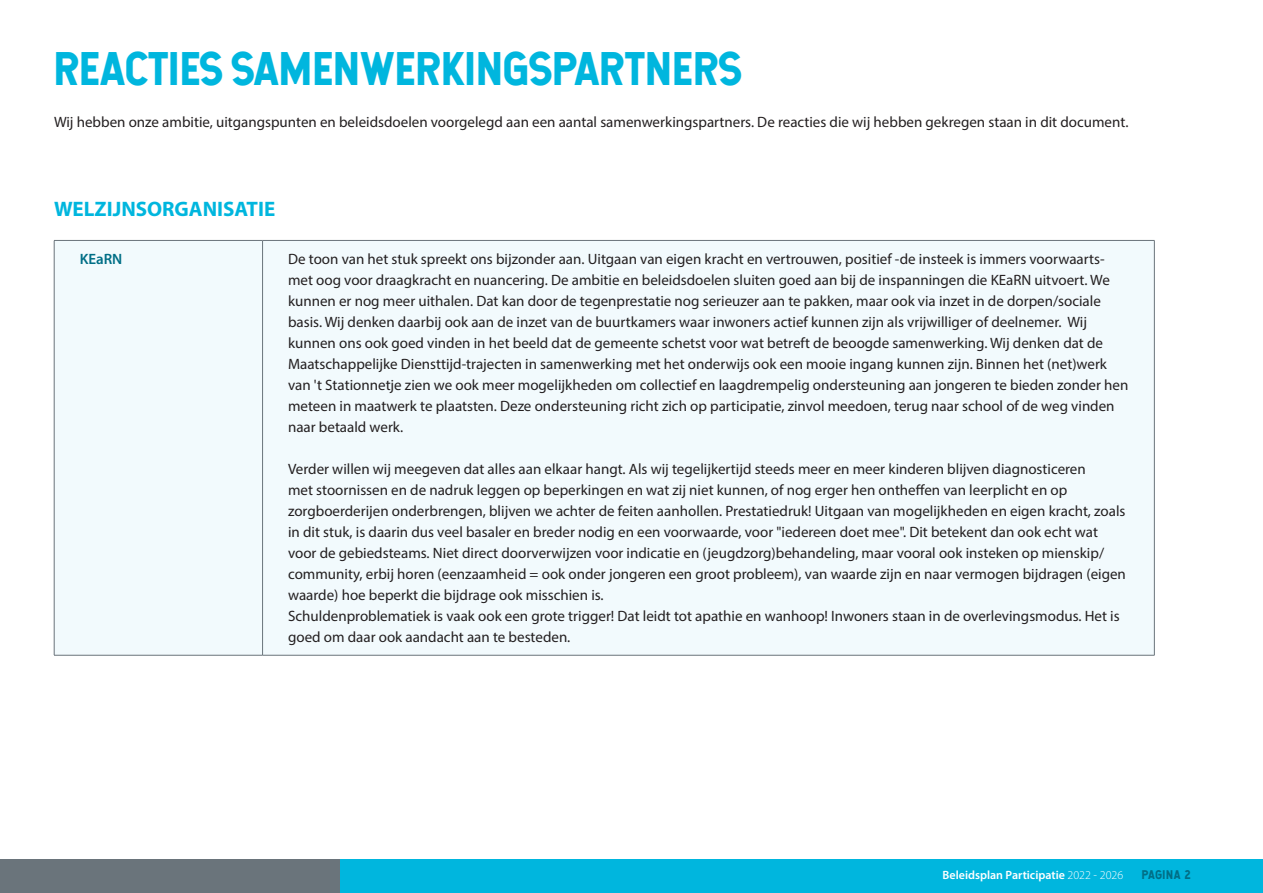
<style>
.page{position:relative;width:1263px;height:893px;background:#fff}
.page>*{position:absolute;margin:0;border:0;box-sizing:border-box;transform-origin:0 0}
.t1{font:45px "Hansief";color:#00b6de}
.t2{font:700 21px "Myriad Pro";color:#00b6de}
.t3{font:15px/21px "Myriad Pro";color:#231f20}
.t4{font:600 15px "Myriad Pro";color:#006e86}
.t5{font:600 12px "Myriad Pro";color:#fff}
.t6{font:12px "Hansief";letter-spacing:.05em;color:#006e86}
.s1{font-weight:300}
</style>
<div class="page">
<div style="left:325px;top:859px;width:938px;height:34px;background:#00b6de"></div>
<div style="left:0;top:859px;width:340px;height:34px;background:#6a747b"></div>
<div style="left:55px;top:241px;width:1099px;height:414px;background:#f2fafd"></div>
<hr style="left:54px;top:240px;width:209px;height:1px;background:#6a747b">
<hr style="left:54px;top:241px;width:1px;height:414px;background:#6a747b">
<hr style="left:263px;top:240px;width:891px;height:1px;background:#6a747b">
<hr style="left:262px;top:241px;width:1px;height:414px;background:#6a747b">
<hr style="left:1154px;top:241px;width:1px;height:414px;background:#6a747b">
<hr style="left:54px;top:655px;width:209px;height:1px;background:#6a747b">
<hr style="left:263px;top:655px;width:891px;height:1px;background:#6a747b">
<p class="t1" style="left:54px;top:40px;width:690px">REACTIES SAMENWERKINGSPARTNERS</p>
<p class="t3" style="left:54px;top:111px;width:1076px">Wij hebben onze ambitie, uitgangspunten en beleidsdoelen voorgelegd aan een aantal samenwerkingspartners. De reacties die wij hebben gekregen staan in dit document.</p>
<p class="t2" style="left:54px;top:195px;width:223px">WELZIJNSORGANISATIE</p>
<p class="t4" style="left:80px;top:250px;width:44px">KEaRN</p>
<p class="t3" style="left:288px;top:249px;width:842px">De toon van het stuk spreekt ons bijzonder aan. Uitgaan van eigen kracht en vertrouwen, positief -de insteek is immers voorwaarts&shy;met oog voor draagkracht en nuancering. De ambitie en beleidsdoelen sluiten goed aan bij de inspanningen die KEaRN uitvoert. We kunnen er nog meer uithalen. Dat kan door de tegenprestatie nog serieuzer aan te pakken, maar ook via inzet in de dorpen/sociale basis. Wij denken daarbij ook aan de inzet van de buurtkamers waar inwoners actief kunnen zijn als vrijwilliger of deelnemer. Wij kunnen ons ook goed vinden in het beeld dat de gemeente schetst voor wat betreft de beoogde samenwerking. Wij denken dat de Maatschappelijke Diensttijd-trajecten in samenwerking met het onderwijs ook een mooie ingang kunnen zijn. Binnen het (net)werk van 't Stationnetje zien we ook meer mogelijkheden om collectief en laagdrempelig ondersteuning aan jongeren te bieden zonder hen meteen in maatwerk te plaatsten. Deze ondersteuning richt zich op participatie, zinvol meedoen, terug naar school of de weg vinden naar betaald werk.</p>
<p class="t3" style="left:288px;top:459px;width:839px">Verder willen wij meegeven dat alles aan elkaar hangt. Als wij tegelijkertijd steeds meer en meer kinderen blijven diagnosticeren<br>met stoornissen en de nadruk leggen op beperkingen en wat zij niet kunnen, of nog erger hen ontheffen van leerplicht en op zorgboerderijen onderbrengen, blijven we achter de feiten aanhollen. Prestatiedruk! Uitgaan van mogelijkheden en eigen kracht, zoals in dit stuk, is daarin dus veel basaler en breder nodig en een voorwaarde, voor "iedereen doet mee". Dit betekent dan ook echt wat voor de gebiedsteams. Niet direct doorverwijzen voor indicatie en (jeugdzorg)behandeling, maar vooral ook insteken op mienskip/ community, erbij horen (eenzaamheid = ook onder jongeren een groot probleem), van waarde zijn en naar vermogen bijdragen (eigen waarde) hoe beperkt die bijdrage ook misschien is.</p>
<p class="t3" style="left:288px;top:606px;width:833px">Schuldenproblematiek is vaak ook een grote trigger! Dat leidt tot apathie en wanhoop! Inwoners staan in de overlevingsmodus. Het is goed om daar ook aandacht aan te besteden.</p>
<p class="t5" style="left:942px;top:867px;width:182px">Beleidsplan Participatie <span class="s1">2022 - 2026</span></p>
<p class="t6" style="left:1142px;top:867px;width:51px">PAGINA 2</p>
</div>
